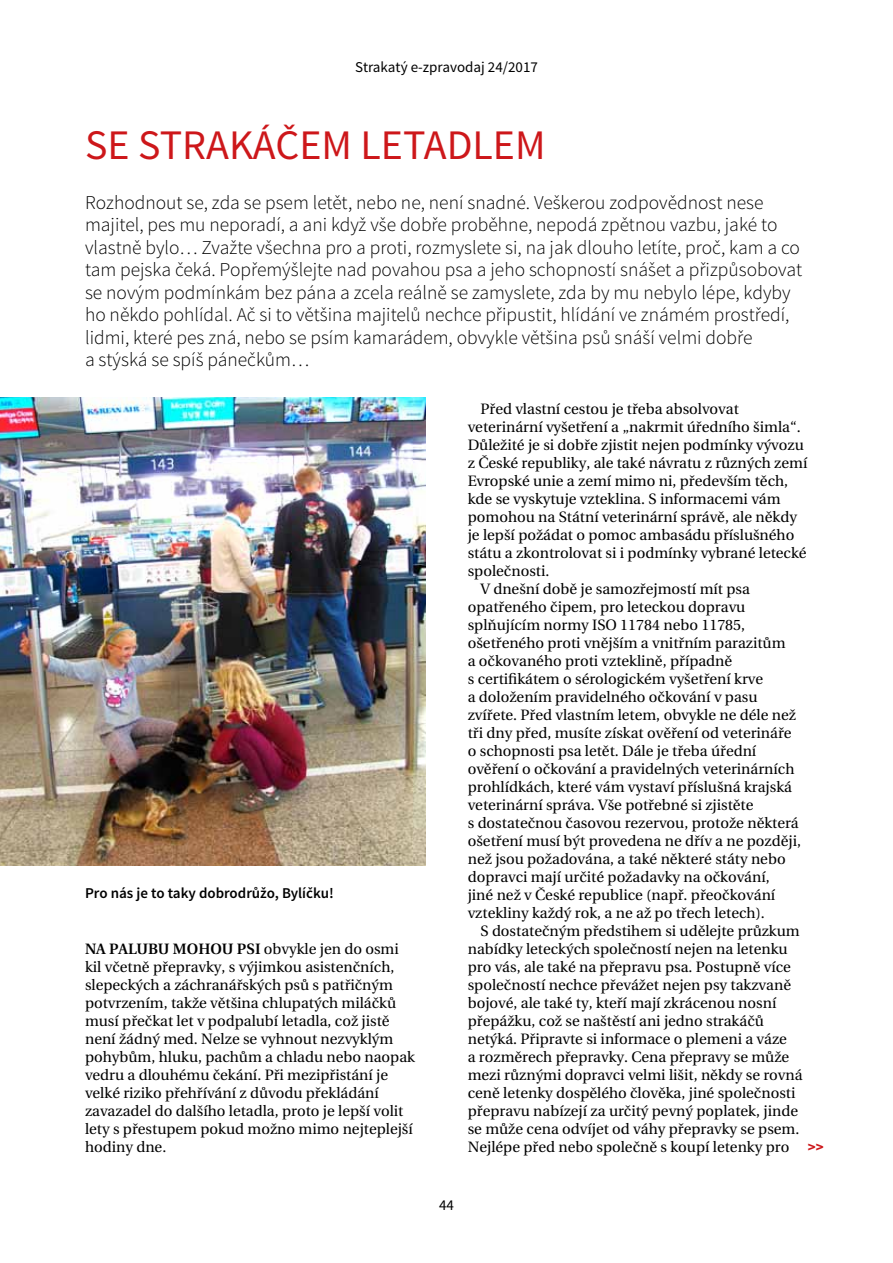
<style>
.page{position:relative;width:893px;height:1263px;background:#fff}
.page>*{position:absolute;margin:0;border:0;box-sizing:border-box;transform-origin:0 0}
.t1{font:42px "Source Sans Pro";color:#cd171a}
.t2{font:300 19.5px/22.5px "Source Sans Pro";color:#000}
.t3{font:15px/18px "Utopia CE";color:#000}
.t4{font:600 15px "Source Sans Pro";color:#000}
.t5{font:15px "Source Sans Pro";color:#000}
.s1{font-weight:600}
.s2{font-family:"Source Sans Pro";font-weight:700;color:#cd171a}
</style>
<div class="page">
<img style="left:0;top:398px;width:425px;height:467px">
<p class="t5" style="left:355px;top:58px;width:184px">Strakatý e-zpravodaj 24/2017</p>
<h1 class="t1" style="left:85px;top:119px;width:215px">Se strakáčem</h1>
<h1 class="t1" style="left:360px;top:119px;width:135px">letadlem</h1>
<p class="t2" style="left:85px;top:191px;width:719px">Rozhodnout se, zda se psem letět, nebo ne, není snadné. Veškerou zodpovědnost nese majitel, pes mu neporadí, a ani když vše dobře proběhne, nepodá zpětnou vazbu, jaké to vlastně bylo… Zvažte všechna pro a proti, rozmyslete si, na jak dlouho letíte, proč, kam a co tam pejska čeká. Popřemýšlejte nad povahou psa a jeho schopností snášet a přizpůsobovat se novým podmínkám bez pána a zcela reálně se zamyslete, zda by mu nebylo lépe, kdyby ho někdo pohlídal. Ač si to většina majitelů nechce připustit, hlídání ve známém prostředí, lidmi, které pes zná, nebo se psím kamarádem, obvykle většina psů snáší velmi dobře<br>a stýská se spíš pánečkům…</p>
<p class="t4" style="left:85px;top:883px;width:250px">Pro nás je to taky dobrodrůžo, Bylíčku!</p>
<p class="t3" style="left:85px;top:940px;width:332px"><span class="s1">NA PALUBU MOHOU PSI</span> obvykle jen do osmi kil včetně přepravky, s výjimkou asistenčních, slepeckých a záchranářských psů s patřičným potvrzením, takže většina chlupatých miláčků musí přečkat let v podpalubí letadla, což jistě není žádný med. Nelze se vyhnout nezvyklým pohybům, hluku, pachům a chladu nebo naopak vedru a dlouhému čekání. Při mezipřistání je velké riziko přehřívání z důvodu překládání zavazadel do dalšího letadla, proto je lepší volit lety s přestupem pokud možno mimo nejteplejší hodiny dne.</p>
<p class="t3" style="left:480px;top:400px;width:260px">Před vlastní cestou je třeba absolvovat</p>
<p class="t3" style="left:468px;top:418px;width:335px">veterinární vyšetření a „nakrmit úředního šimla“.</p>
<p class="t3" style="left:468px;top:436px;width:338px">Důležité je si dobře zjistit nejen podmínky vývozu</p>
<p class="t3" style="left:468px;top:454px;width:341px">z České republiky, ale také návratu z různých zemí</p>
<p class="t3" style="left:468px;top:472px;width:322px">Evropské unie a zemí mimo ni, především těch,</p>
<p class="t3" style="left:468px;top:490px;width:314px">kde se vyskytuje vzteklina. S informacemi vám</p>
<p class="t3" style="left:468px;top:508px;width:331px">pomohou na Státní veterinární správě, ale někdy</p>
<p class="t3" style="left:468px;top:526px;width:328px">je lepší požádat o pomoc ambasádu příslušného</p>
<p class="t3" style="left:468px;top:544px;width:340px">státu a zkontrolovat si i podmínky vybrané letecké</p>
<p class="t3" style="left:468px;top:562px;width:83px">společnosti.</p>
<p class="t3" style="left:480px;top:580px;width:271px">V dnešní době je samozřejmostí mít psa</p>
<p class="t3" style="left:468px;top:598px;width:279px">opatřeného čipem, pro leteckou dopravu</p>
<p class="t3" style="left:468px;top:616px;width:279px">splňujícím normy ISO 11784 nebo 11785,</p>
<p class="t3" style="left:468px;top:634px;width:319px">ošetřeného proti vnějším a vnitřním parazitům</p>
<p class="t3" style="left:468px;top:652px;width:266px">a očkovaného proti vzteklině, případně</p>
<p class="t3" style="left:468px;top:670px;width:297px">s certifikátem o sérologickém vyšetření krve</p>
<p class="t3" style="left:468px;top:688px;width:291px">a doložením pravidelného očkování v pasu</p>
<p class="t3" style="left:468px;top:706px;width:330px">zvířete. Před vlastním letem, obvykle ne déle než</p>
<p class="t3" style="left:468px;top:724px;width:325px">tři dny před, musíte získat ověření od veterináře</p>
<p class="t3" style="left:468px;top:742px;width:290px">o schopnosti psa letět. Dále je třeba úřední</p>
<p class="t3" style="left:468px;top:760px;width:328px">ověření o očkování a pravidelných veterinárních</p>
<p class="t3" style="left:468px;top:778px;width:326px">prohlídkách, které vám vystaví příslušná krajská</p>
<p class="t3" style="left:468px;top:796px;width:287px">veterinární správa. Vše potřebné si zjistěte</p>
<p class="t3" style="left:468px;top:814px;width:333px">s dostatečnou časovou rezervou, protože některá</p>
<p class="t3" style="left:468px;top:832px;width:335px">ošetření musí být provedena ne dřív a ne později,</p>
<p class="t3" style="left:468px;top:850px;width:319px">než jsou požadována, a také některé státy nebo</p>
<p class="t3" style="left:468px;top:868px;width:303px">dopravci mají určité požadavky na očkování,</p>
<p class="t3" style="left:468px;top:886px;width:309px">jiné než v České republice (např. přeočkování</p>
<p class="t3" style="left:468px;top:904px;width:299px">vztekliny každý rok, a ne až po třech letech).</p>
<p class="t3" style="left:480px;top:922px;width:321px">S dostatečným předstihem si udělejte průzkum</p>
<p class="t3" style="left:468px;top:940px;width:321px">nabídky leteckých společností nejen na letenku</p>
<p class="t3" style="left:468px;top:958px;width:325px">pro vás, ale také na přepravu psa. Postupně více</p>
<p class="t3" style="left:468px;top:976px;width:325px">společností nechce převážet nejen psy takzvaně</p>
<p class="t3" style="left:468px;top:994px;width:310px">bojové, ale také ty, kteří mají zkrácenou nosní</p>
<p class="t3" style="left:468px;top:1012px;width:298px">přepážku, což se naštěstí ani jedno strakáčů</p>
<p class="t3" style="left:468px;top:1030px;width:321px">netýká. Připravte si informace o plemeni a váze</p>
<p class="t3" style="left:468px;top:1048px;width:323px">a rozměrech přepravky. Cena přepravy se může</p>
<p class="t3" style="left:468px;top:1066px;width:336px">mezi různými dopravci velmi lišit, někdy se rovná</p>
<p class="t3" style="left:468px;top:1084px;width:329px">ceně letenky dospělého člověka, jiné společnosti</p>
<p class="t3" style="left:468px;top:1102px;width:332px">přepravu nabízejí za určitý pevný poplatek, jinde</p>
<p class="t3" style="left:468px;top:1120px;width:333px">se může cena odvíjet od váhy přepravky se psem.</p>
<p class="t3" style="left:468px;top:1138px;width:357px">Nejlépe před nebo společně s koupí letenky pro <span class="s2">&gt;&gt;</span></p>
<p class="t5" style="left:439px;top:1196px;width:16px">44</p>
</div>
